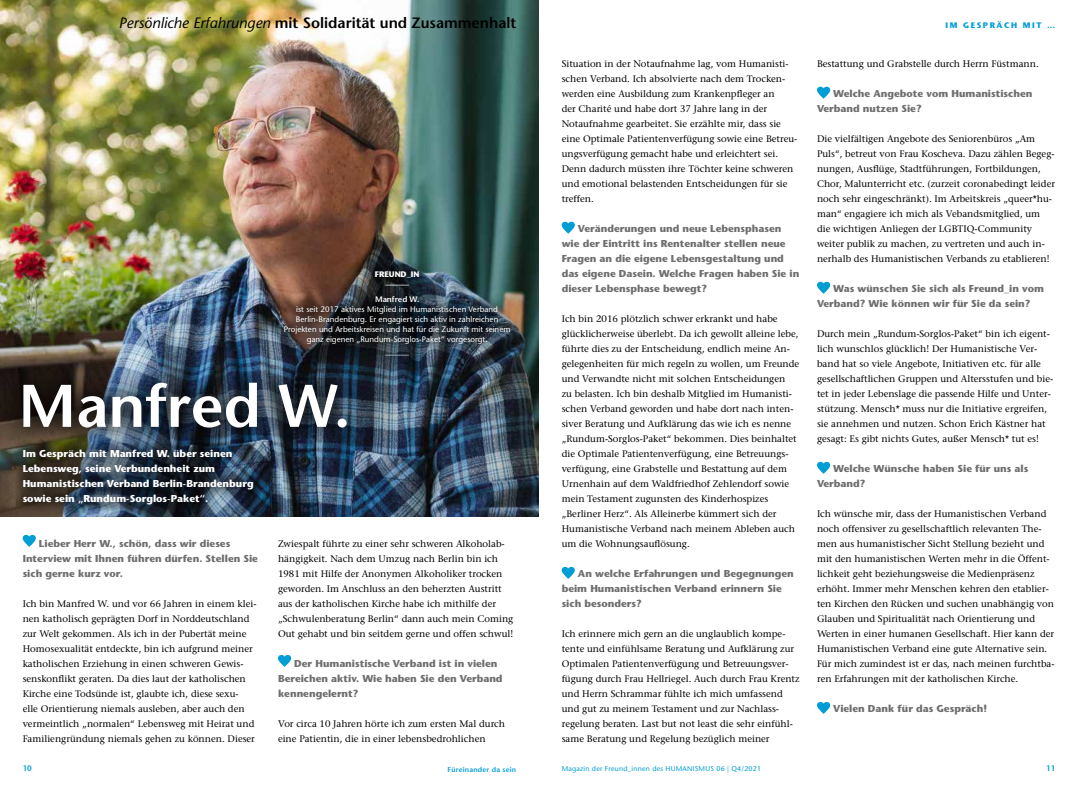
<style>
.page{position:relative;width:1078px;height:794px;background:#fff}
.page>*{position:absolute;margin:0;border:0;box-sizing:border-box;transform-origin:0 0}
.t1{font:600 60px "Stone Sans";color:#fff}
.t2{font:600 15px "Stone Sans";color:#000}
.t3{font:700 10px/15px "Stone Sans";color:#706f6f}
.t4{font:700 10px/15px "Stone Sans";color:#fff}
.t5{font:9.5px/15px "Stone Serif";color:#000}
.t6{font:8px/10px "Stone Sans";color:#fff;text-align:center}
.t7{font:700 8px "Stone Sans";letter-spacing:.2em;color:#009ed4}
.t8{font:600 8px/15px "Stone Sans";color:#fff;text-align:center}
.t9{font:700 8px "Stone Sans";color:#fff}
.t10{font:600 8px "Stone Sans";color:#009ed4}
.t11{font:7px "Stone Sans";letter-spacing:.03em;color:#009ed4}
.t12{font:600 7px "Stone Sans";letter-spacing:.03em;color:#009ed4}
.s1{font-weight:400;font-style:italic}
</style>
<div class="page">
<img style="left:0;top:0;width:539px;height:517px">
<svg style="left:23px;top:534px;width:13px;height:13px"></svg>
<svg style="left:561px;top:221px;width:13px;height:13px"></svg>
<svg style="left:561px;top:566px;width:13px;height:13px"></svg>
<div style="left:271px;top:258px;width:251px;height:110px;background:#000;opacity:.75"></div>
<div style="left:0;top:357px;width:371px;height:96px;background:#000;opacity:.75"></div>
<svg style="left:278px;top:654px;width:13px;height:13px"></svg>
<svg style="left:817px;top:86px;width:13px;height:13px"></svg>
<svg style="left:817px;top:281px;width:13px;height:13px"></svg>
<svg style="left:817px;top:461px;width:13px;height:13px"></svg>
<svg style="left:817px;top:701px;width:13px;height:13px"></svg>
<div style="left:10px;top:436px;width:256px;height:81px;background:#000;opacity:.75"></div>
<h2 class="t2" style="left:119px;top:14px;width:399px"><span class="s1">Persönliche Erfahrungen</span> mit Solidarität und Zusammenhalt</h2>
<p class="t9" style="left:375px;top:269px;width:46px">FREUND_IN</p>
<p class="t8" style="left:375px;top:276px;width:46px">———<br>Manfred W.</p>
<p class="t6" style="left:284px;top:304px;width:228px">ist seit 2017 aktives Mitglied im Humanistischen Verband Berlin-Brandenburg. Er engagiert sich aktiv in zahlreichen Projekten und Arbeitskreisen und hat für die Zukunft mit seinem ganz eigenen „Rundum-Sorglos-Paket“ vorgesorgt.</p>
<p class="t6" style="left:385px;top:349px;width:25px">———</p>
<h1 class="t1" style="left:18px;top:370px;width:334px">Manfred W.</h1>
<p class="t4" style="left:23px;top:446px;width:232px">Im Gespräch mit Manfred W. über seinen Lebensweg, seine Verbundenheit zum Humanistischen Verband Berlin-Brandenburg sowie sein „Rundum-Sorglos-Paket“.</p>
<p class="t3" style="left:23px;top:536px;width:237px;text-indent:16px">Lieber Herr W., schön, dass wir dieses<br>Interview mit Ihnen führen dürfen. Stellen Sie sich gerne kurz vor.</p>
<p class="t5" style="left:23px;top:596px;width:235px">Ich bin Manfred W. und vor 66 Jahren in einem klei&shy;nen katholisch geprägten Dorf in Norddeutschland zur Welt gekommen. Als ich in der Pubertät meine Homosexualität entdeckte, bin ich aufgrund meiner katholischen Erziehung in einen schweren Gewis&shy;senskonflikt geraten. Da dies laut der katholischen Kirche eine Todsünde ist, glaubte ich, diese sexu-<br>elle Orientierung niemals ausleben, aber auch den vermeintlich „normalen“ Lebensweg mit Heirat und Familiengründung niemals gehen zu können. Dieser</p>
<p class="t5" style="left:278px;top:536px;width:237px">Zwiespalt führte zu einer sehr schweren Alkoholab&shy;hängigkeit. Nach dem Umzug nach Berlin bin ich 1981 mit Hilfe der Anonymen Alkoholiker trocken geworden. Im Anschluss an den beherzten Austritt aus der katholischen Kirche habe ich mithilfe der „Schwulenberatung Berlin“ dann auch mein Coming Out gehabt und bin seitdem gerne und offen schwul!</p>
<p class="t3" style="left:278px;top:656px;width:226px;text-indent:16px">Der Humanistische Verband ist in vielen<br>Bereichen aktiv. Wie haben Sie den Verband kennengelernt?</p>
<p class="t5" style="left:278px;top:716px;width:228px">Vor circa 10 Jahren hörte ich zum ersten Mal durch eine Patientin, die in einer lebensbedrohlichen</p>
<p class="t5" style="left:561px;top:56px;width:236px">Situation in der Notaufnahme lag, vom Humanisti&shy;schen Verband. Ich absolvierte nach dem Trocken&shy;werden eine Ausbildung zum Krankenpfleger an<br>der Charité und habe dort 37 Jahre lang in der Notaufnahme gearbeitet. Sie erzählte mir, dass sie eine Optimale Patientenverfügung sowie eine Betreu&shy;ungsverfügung gemacht habe und erleichtert sei.<br>Denn dadurch müssten ihre Töchter keine schweren und emotional belastenden Entscheidungen für sie treffen.</p>
<p class="t3" style="left:561px;top:221px;width:239px;text-indent:16px">Veränderungen und neue Lebensphasen wie der Eintritt ins Rentenalter stellen neue Fragen an die eigene Lebensgestaltung und das eigene Dasein. Welche Fragen haben Sie in dieser Lebensphase bewegt?</p>
<p class="t5" style="left:561px;top:311px;width:239px">Ich bin 2016 plötzlich schwer erkrankt und habe glücklicherweise überlebt. Da ich gewollt alleine lebe, führte dies zu der Entscheidung, endlich meine An&shy;gelegenheiten für mich regeln zu wollen, um Freunde und Verwandte nicht mit solchen Entscheidungen<br>zu belasten. Ich bin deshalb Mitglied im Humanisti&shy;schen Verband geworden und habe dort nach inten&shy;siver Beratung und Aufklärung das wie ich es nenne „Rundum-Sorglos-Paket“ bekommen. Dies beinhaltet die Optimale Patientenverfügung, eine Betreuungs&shy;verfügung, eine Grabstelle und Bestattung auf dem Urnenhain auf dem Waldfriedhof Zehlendorf sowie mein Testament zugunsten des Kinderhospizes „Berliner Herz“. Als Alleinerbe kümmert sich der Humanistische Verband nach meinem Ableben auch um die Wohnungsauflösung.</p>
<p class="t3" style="left:561px;top:566px;width:234px;text-indent:16px">An welche Erfahrungen und Begegnungen beim Humanistischen Verband erinnern Sie sich besonders?</p>
<p class="t5" style="left:561px;top:626px;width:239px">Ich erinnere mich gern an die unglaublich kompe&shy;tente und einfühlsame Beratung und Aufklärung zur Optimalen Patientenverfügung und Betreuungsver&shy;fügung durch Frau Hellriegel. Auch durch Frau Krentz und Herrn Schrammar fühlte ich mich umfassend und gut zu meinem Testament und zur Nachlass&shy;regelung beraten. Last but not least die sehr einfühl&shy;same Beratung und Regelung bezüglich meiner</p>
<p class="t7" style="left:945px;top:21px;width:111px">IM GESPRÄCH MIT …</p>
<p class="t5" style="left:816px;top:56px;width:223px">Bestattung und Grabstelle durch Herrn Füstmann.</p>
<p class="t3" style="left:816px;top:86px;width:217px;text-indent:16px">Welche Angebote vom Humanistischen<br>Verband nutzen Sie?</p>
<p class="t5" style="left:816px;top:131px;width:239px">Die vielfältigen Angebote des Seniorenbüros „Am Puls“, betreut von Frau Koscheva. Dazu zählen Begeg&shy;nungen, Ausflüge, Stadtführungen, Fortbildungen, Chor, Malunterricht etc. (zurzeit coronabedingt leider noch sehr eingeschränkt). Im Arbeitskreis „queer*hu&shy;man“ engagiere ich mich als Vebandsmitglied, um die wichtigen Anliegen der LGBTIQ-Community weiter publik zu machen, zu vertreten und auch in&shy;nerhalb des Humanistischen Verbands zu etablieren!</p>
<p class="t3" style="left:816px;top:281px;width:228px;text-indent:16px">Was wünschen Sie sich als Freund_in vom<br>Verband? Wie können wir für Sie da sein?</p>
<p class="t5" style="left:816px;top:326px;width:238px">Durch mein „Rundum-Sorglos-Paket“ bin ich eigent&shy;lich wunschlos glücklich! Der Humanistische Ver&shy;band hat so viele Angebote, Initiativen etc. für alle gesellschaftlichen Gruppen und Altersstufen und bie&shy;tet in jeder Lebenslage die passende Hilfe und Unter&shy;stützung. Mensch* muss nur die Initiative ergreifen, sie annehmen und nutzen. Schon Erich Kästner hat gesagt: Es gibt nichts Gutes, außer Mensch* tut es!</p>
<p class="t3" style="left:816px;top:461px;width:213px;text-indent:16px">Welche Wünsche haben Sie für uns als<br>Verband?</p>
<p class="t5" style="left:816px;top:506px;width:239px">Ich wünsche mir, dass der Humanistischen Verband noch offensiver zu gesellschaftlich relevanten The&shy;men aus humanistischer Sicht Stellung bezieht und mit den humanistischen Werten mehr in die Öffent&shy;lichkeit geht beziehungsweise die Medienpräsenz erhöht. Immer mehr Menschen kehren den etablier&shy;ten Kirchen den Rücken und suchen unabhängig von Glauben und Spiritualität nach Orientierung und Werten in einer humanen Gesellschaft. Hier kann der Humanistischen Verband eine gute Alternative sein.<br>Für mich zumindest ist er das, nach meinen furchtba&shy;ren Erfahrungen mit der katholischen Kirche.</p>
<p class="t3" style="left:833px;top:701px;width:155px">Vielen Dank für das Gespräch!</p>
<p class="t10" style="left:23px;top:763px;width:11px">10</p>
<p class="t12" style="left:447px;top:765px;width:70px">Füreinander da sein</p>
<p class="t11" style="left:561px;top:764px;width:201px">Magazin der Freund_innen des HUMANISMUS 06 | Q4/2021</p>
<p class="t10" style="left:1045px;top:763px;width:11px">11</p>
</div>
